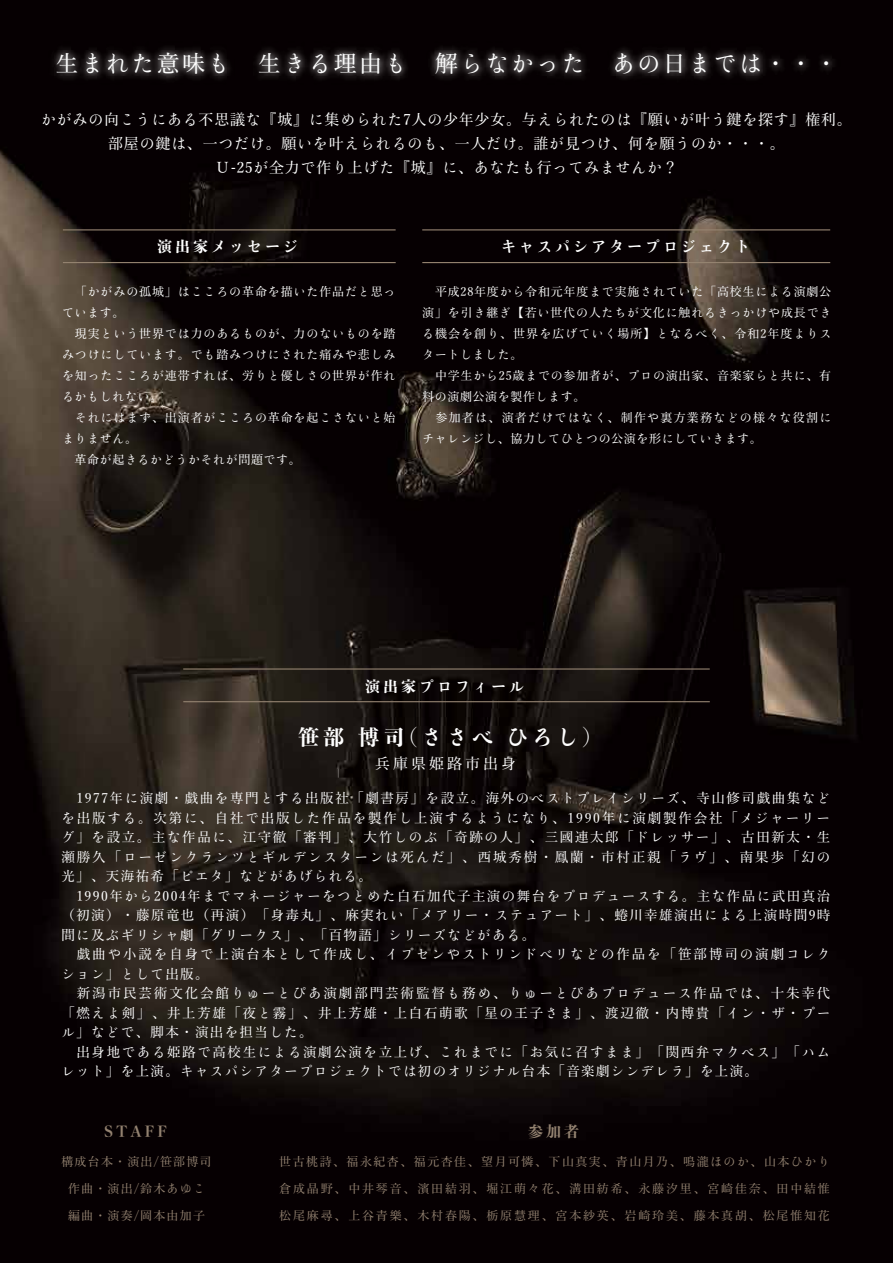
<style>
.page{position:relative;width:893px;height:1263px;background:#fff}
.page>*{position:absolute;margin:0;border:0;box-sizing:border-box;transform-origin:0 0}
.t1{font:500 22.95px "Yu Min 36 p Kn";letter-spacing:.1em;color:#fff}
.t2{font:800 21px "Yu Min 36 p Kn";letter-spacing:.2em;color:#fff}
.t3{font:500 15px/24px "Yu Min 36 p Kn";letter-spacing:.05em;color:#fff;text-align:center}
.t4{font:800 15px "Yu Min 36 p Kn";letter-spacing:.2em;color:#fff}
.t5{font:500 15px "Yu Min 36 p Kn";letter-spacing:.2em;color:#fff}
.t6{font:800 15px "Yu Min 36 p Kn";letter-spacing:.2em;color:#948371}
.t7{font:500 13.5px/19.5px "Yu Min 36 p Kn";letter-spacing:.12em;color:#fff}
.t8{font:500 12px/21px "Yu Min 36 p Kn";letter-spacing:.07em;color:#fff}
.t9{font:500 12px "Yu Min 36 p Kn";letter-spacing:.15em;color:#948371}
.t10{font:500 12px "Yu Min 36 p Kn";letter-spacing:.12em;color:#948371}
.t11{font:500 12px "Yu Min 36 p Kn";letter-spacing:.1em;color:#948371}
</style>
<div class="page">
<img style="left:0;top:0;width:893px;height:1263px">
<hr style="left:183px;top:701px;width:527px;height:1px;background:#948371">
<hr style="left:183px;top:668px;width:527px;height:2px;background:#948371">
<hr style="left:63px;top:262px;width:333px;height:1px;background:#958471">
<hr style="left:63px;top:229px;width:333px;height:1px;background:#958471">
<hr style="left:422px;top:262px;width:408px;height:1px;background:#958471">
<hr style="left:422px;top:229px;width:408px;height:1px;background:#958471">
<img style="left:2px;top:0;width:880px;height:128px">
<h1 class="t1" style="left:55px;top:42px;width:784px">生まれた意味も　生きる理由も　解らなかった　あの日までは・・・</h1>
<p class="t3" style="left:41px;top:106px;width:812px">かがみの向こうにある不思議な『城』に集められた7人の少年少女。与えられたのは『願いが叶う鍵を探す』権利。部屋の鍵は、一つだけ。願いを叶えられるのも、一人だけ。誰が見つけ、何を願うのか・・・。<br>Ｕ-25が全力で作り上げた『城』に、あなたも行ってみませんか？</p>
<p class="t4" style="left:157px;top:235px;width:142px">演出家メッセージ</p>
<p class="t4" style="left:501px;top:235px;width:250px">キャスパシアタープロジェクト</p>
<p class="t8" style="left:422px;top:280px;width:411px">　平成28年度から令和元年度まで実施されていた「高校生による演劇公演」を引き継ぎ【若い世代の人たちが文化に触れるきっかけや成長できる機会を創り、世界を広げていく場所】となるべく、令和2年度よりスタートしました。<br>　中学生から25歳までの参加者が、プロの演出家、音楽家らと共に、有料の演劇公演を製作します。<br>　参加者は、演者だけではなく、制作や裏方業務などの様々な役割にチャレンジし、協力してひとつの公演を形にしていきます。</p>
<p class="t8" style="left:62px;top:280px;width:335px">　「かがみの孤城」はこころの革命を描いた作品だと思っています。<br>　現実という世界では力のあるものが、力のないものを踏みつけにしています。でも踏みつけにされた痛みや悲しみを知ったこころが連帯すれば、労りと優しさの世界が作れるかもしれない。<br>　それにはまず、出演者がこころの革命を起こさないと始まりません。<br>　革命が起きるかどうかそれが問題です。</p>
<p class="t4" style="left:365px;top:674px;width:160px">演出家プロフィール</p>
<h2 class="t2" style="left:298px;top:721px;width:295px">笹部 博司(ささべ ひろし)</h2>
<p class="t5" style="left:375px;top:750px;width:142px">兵庫県姫路市出身</p>
<p class="t7" style="left:61px;top:787px;width:770px">　1977年に演劇・戯曲を専門とする出版社「劇書房」を設立。海外のベストプレイシリーズ、寺山修司戯曲集などを出版する。次第に、自社で出版した作品を製作し上演するようになり、1990年に演劇製作会社「メジャーリーグ」を設立。主な作品に、江守徹「審判」、大竹しのぶ「奇跡の人」、三國連太郎「ドレッサー」、古田新太・生瀬勝久「ローゼンクランツとギルデンスターンは死んだ」、西城秀樹・鳳蘭・市村正親「ラヴ」、南果歩「幻の光」、天海祐希「ピエタ」などがあげられる。<br>　1990年から2004年までマネージャーをつとめた白石加代子主演の舞台をプロデュースする。主な作品に武田真治（初演）・藤原竜也（再演）「身毒丸」、麻実れい「メアリー・ステュアート」、蜷川幸雄演出による上演時間9時間に及ぶギリシャ劇「グリークス」、「百物語」シリーズなどがある。<br>　戯曲や小説を自身で上演台本として作成し、イプセンやストリンドベリなどの作品を「笹部博司の演劇コレクション」として出版。<br>　新潟市民芸術文化会館りゅーとぴあ演劇部門芸術監督も務め、りゅーとぴあプロデュース作品では、十朱幸代「燃えよ剣」、井上芳雄「夜と霧」、井上芳雄・上白石萌歌「星の王子さま」、渡辺徹・内博貴「イン・ザ・プール」などで、脚本・演出を担当した。<br>　出身地である姫路で高校生による演劇公演を立上げ、これまでに「お気に召すまま」「関西弁マクベス」「ハムレット」を上演。キャスパシアタープロジェクトでは初のオリジナル台本「音楽劇シンデレラ」を上演。</p>
<p class="t6" style="left:104px;top:1120px;width:64px">STAFF</p>
<p class="t11" style="left:61px;top:1150px;width:152px">構成台本・演出/笹部博司</p>
<p class="t11" style="left:68px;top:1177px;width:139px">作曲・演出/鈴木あゆこ</p>
<p class="t11" style="left:68px;top:1204px;width:139px">編曲・演奏/岡本由加子</p>
<p class="t6" style="left:528px;top:1120px;width:52px">参加者</p>
<p class="t10" style="left:279px;top:1150px;width:552px">世古桃詩、福永紀杏、福元杏佳、望月可憐、下山真実、青山月乃、鳴瀧ほのか、山本ひかり</p>
<p class="t9" style="left:279px;top:1177px;width:552px">倉成晶野、中井琴音、濱田結羽、堀江萌々花、溝田紡希、永藤汐里、宮崎佳奈、田中結惟</p>
<p class="t9" style="left:279px;top:1204px;width:552px">松尾麻尋、上谷青樂、木村春陽、栃原慧理、宮本紗英、岩崎玲美、藤本真胡、松尾惟知花</p>
</div>
